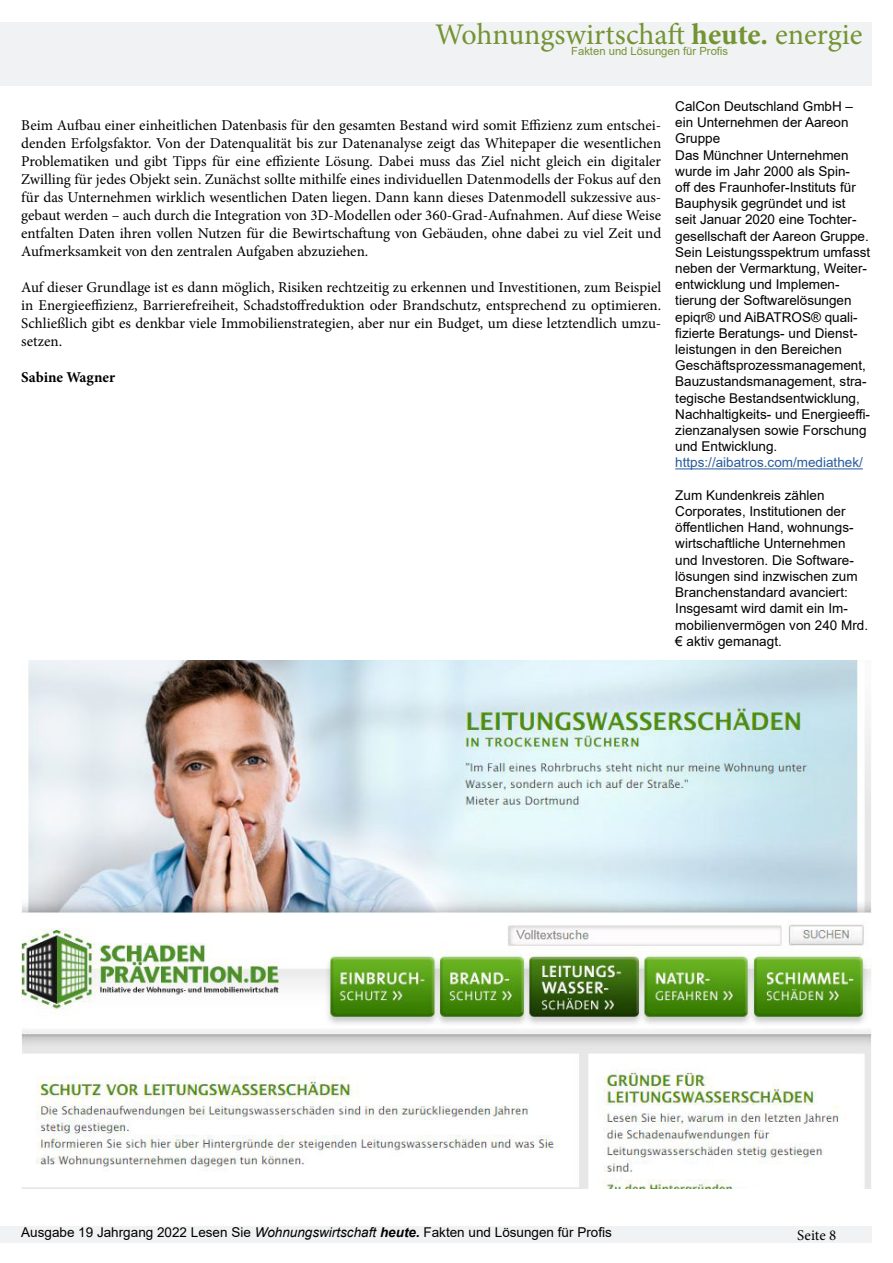
<style>
.page{position:relative;width:893px;height:1263px;background:#fff}
.page>*{position:absolute;margin:0;border:0;box-sizing:border-box;transform-origin:0 0}
.t1{font:30px "Minion Pro";color:#739433}
.t2{font:15px/18px "Minion Pro";color:#000;text-align:justify}
.t3{font:700 15px "Minion Pro";color:#000}
.t4{font:13.5px/16.2px "Arial";color:#000}
.t5{font:13.5px "Arial";color:#275b9b}
.t6{font:11.25px "Arial";color:#739433}
.s1{font-weight:700}
.s2{font-style:italic}
.s3{font-weight:700;font-style:italic}
</style>
<div class="page">
<div style="left:0;top:22px;width:872px;height:63px;background:#f1f2f3"></div>
<div style="left:0;top:1226px;width:872px;height:16px;background:#f1f2f3"></div>
<hr style="left:675px;top:468px;width:188px;height:1px;background:#275b9b">
<img style="left:21px;top:660px;width:851px;height:528px">
<h1 class="t1" style="left:435px;top:14px;width:429px">Wohnungswirtschaft <span class="s1">heute.</span> energie</h1>
<p class="t6" style="left:571px;top:43px;width:158px">Fakten und Lösungen für Profis</p>
<p class="t2" style="left:21px;top:116px;width:641px">Beim Aufbau einer einheitlichen Datenbasis für den gesamten Bestand wird somit Effizienz zum entschei&shy;denden Erfolgsfaktor. Von der Datenqualität bis zur Datenanalyse zeigt das Whitepaper die wesentlichen Problematiken und gibt Tipps für eine effiziente Lösung. Dabei muss das Ziel nicht gleich ein digitaler Zwilling für jedes Objekt sein. Zunächst sollte mithilfe eines individuellen Datenmodells der Fokus auf den für das Unternehmen wirklich wesentlichen Daten liegen. Dann kann dieses Datenmodell sukzessive aus&shy;gebaut werden – auch durch die Integration von 3D-Modellen oder 360-Grad-Aufnahmen. Auf diese Weise entfalten Daten ihren vollen Nutzen für die Bewirtschaftung von Gebäuden, ohne dabei zu viel Zeit und Aufmerksamkeit von den zentralen Aufgaben abzuziehen.</p>
<p class="t2" style="left:21px;top:278px;width:641px">Auf dieser Grundlage ist es dann möglich, Risiken rechtzeitig zu erkennen und Investitionen, zum Beispiel in Energieeffizienz, Barrierefreiheit, Schadstoffreduktion oder Brandschutz, entsprechend zu optimieren.<br>Schließlich gibt es denkbar viele Immobilienstrategien, aber nur ein Budget, um diese letztendlich umzu&shy;setzen.</p>
<p class="t3" style="left:21px;top:367px;width:95px">Sabine Wagner</p>
<p class="t4" style="left:675px;top:98px;width:197px">CalCon Deutschland GmbH – ein Unternehmen der Aareon<br>Gruppe<br>Das Münchner Unternehmen wurde im Jahr 2000 als Spin-<br>off des Fraunhofer-Instituts für<br>Bauphysik gegründet und ist<br>seit Januar 2020 eine Tochter&shy;gesellschaft der Aareon Gruppe.<br>Sein Leistungsspektrum umfasst neben der Vermarktung, Weiter&shy;entwicklung und Implemen&shy;tierung der Softwarelösungen epiqr® und AiBATROS® quali&shy;fizierte Beratungs- und Dienst&shy;leistungen in den Bereichen<br>Geschäftsprozessmanagement,<br>Bauzustandsmanagement, stra&shy;tegische Bestandsentwicklung,<br>Nachhaltigkeits- und Energieeffi&shy;zienzanalysen sowie Forschung und Entwicklung.</p>
<p class="t5" style="left:675px;top:453px;width:189px">https://aibatros.com/mediathek/</p>
<p class="t4" style="left:675px;top:487px;width:194px">Zum Kundenkreis zählen<br>Corporates, Institutionen der öffentlichen Hand, wohnungs&shy;wirtschaftliche Unternehmen und Investoren. Die Software&shy;lösungen sind inzwischen zum<br>Branchenstandard avanciert:<br>Insgesamt wird damit ein Im&shy;mobilienvermögen von 240 Mrd. € aktiv gemanagt.</p>
<p class="t4" style="left:21px;top:1224px;width:592px">Ausgabe 19 Jahrgang 2022 Lesen Sie <span class="s2">Wohnungswirtschaft</span> <span class="s3">heute.</span> Fakten und Lösungen für Profis</p>
<p class="t2" style="left:797px;top:1226px;width:40px">Seite 8</p>
</div>
